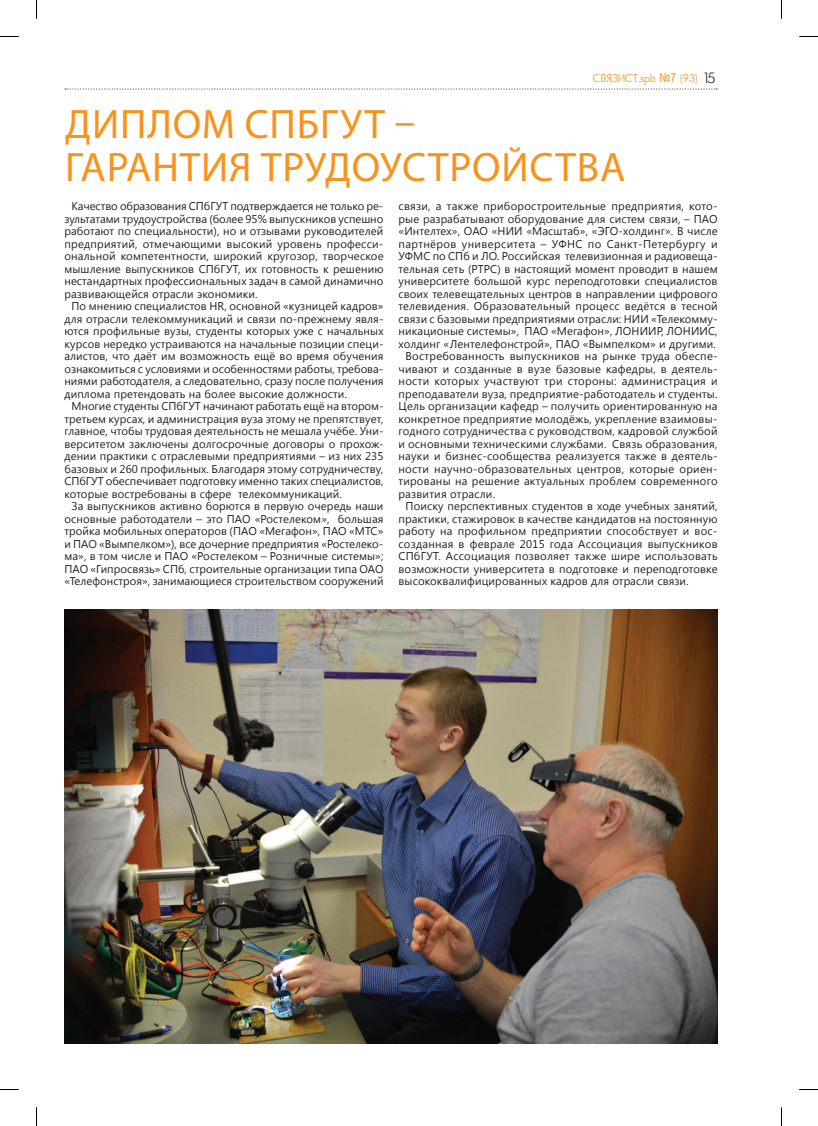
<style>
.page{position:relative;width:818px;height:1126px;background:#fff}
.page>*{position:absolute;margin:0;border:0;box-sizing:border-box;transform-origin:0 0}
.t1{font:41.25px/42.5px "Myriad Pro";letter-spacing:.02em;color:#f7931d}
.t2{font:300 12.5px "Futura";color:#f7931d}
.t3{font:11.25px/12.5px "Segoe UI";letter-spacing:.01em;color:#231f20;text-align:justify}
.t4{font:11.25px "Segoe UI";letter-spacing:.035em;color:#231f20}
.s1{font-family:"Arial Narrow";font-weight:400}
.s2{font-size:16.25px;color:#231f20}
</style>
<div class="page">
<svg style="left:65px;top:88px;width:651px;height:2px"></svg>
<img style="left:65px;top:609px;width:652px;height:434px">
<svg style="left:0;top:36px;width:19px;height:1px"></svg>
<svg style="left:799px;top:36px;width:18px;height:1px"></svg>
<svg style="left:0;top:1089px;width:19px;height:1px"></svg>
<svg style="left:799px;top:1089px;width:18px;height:1px"></svg>
<svg style="left:36px;top:0;width:1px;height:19px"></svg>
<svg style="left:36px;top:1107px;width:1px;height:18px"></svg>
<p class="t2" style="left:592px;top:71px;width:124px">СВЯЗИСТ.spb <span class="s1">№7</span> (93) <span class="s2">15</span></p>
<h1 class="t1" style="left:65px;top:102px;width:351px">Диплом СПбГУТ – гара</h1>
<h1 class="t1" style="left:152px;top:145px;width:448px">нтия трудоустройства</h1>
<p class="t3" style="left:64px;top:199px;width:320px;text-indent:7px">Качество образования СПбГУТ подтверждается не только ре&shy;зультатами трудоустройства (более 95% выпускников успешно работают по специальности), но и отзывами руководителей предприятий, отмечающими высокий уровень професси&shy;ональной компетентности, широкий кругозор, творческое мышление выпускников СПбГУТ, их готовность к решению нестандартных профессиональных задач в самой динамично развивающейся отрасли экономики.</p>
<p class="t3" style="left:64px;top:299px;width:320px;text-indent:7px">По мнению специалистов HR, основной «кузницей кадров» для отрасли телекоммуникаций и связи по-прежнему явля&shy;ются профильные вузы, студенты которых уже с начальных курсов нередко устраиваются на начальные позиции специ&shy;алистов, что даёт им возможность ещё во время обучения ознакомиться с условиями и особенностями работы, требова&shy;ниями работодателя, а следовательно, сразу после получения диплома претендовать на более высокие должности.</p>
<p class="t3" style="left:64px;top:399px;width:320px;text-indent:7px">Многие студенты СПбГУТ начинают работать ещё на втором&shy;третьем курсах, и администрация вуза этому не препятствует, главное, чтобы трудовая деятельность не мешала учёбе. Уни&shy;верситетом заключены долгосрочные договоры о прохож&shy;дении практики с отраслевыми предприятиями – из них 235 базовых и 260 профильных. Благодаря этому сотрудничеству, СПбГУТ обеспечивает подготовку именно таких специалистов, которые востребованы в сфере телекоммуникаций.</p>
<p class="t3" style="left:64px;top:499px;width:320px;text-indent:7px">За выпускников активно борются в первую очередь наши основные работодатели – это ПАО «Ростелеком», большая тройка мобильных операторов (ПАО «Мегафон», ПАО «МТС» и ПАО «Вымпелком»), все дочерние предприятия «Ростелеко&shy;ма», в том числе и ПАО «Ростелеком – Розничные системы»; ПАО «Гипросвязь» СПб, строительные организации типа ОАО «Телефонстроя», занимающиеся строительством сооружений</p>
<p class="t3" style="left:398px;top:199px;width:320px">связи, а также приборостроительные предприятия, кото-</p>
<p class="t3" style="left:398px;top:212px;width:320px">рые разрабатывают оборудование для систем связи, – ПАО</p>
<p class="t3" style="left:398px;top:224px;width:320px">«Интелтех», ОАО «НИИ «Масштаб», «ЭГО-холдинг». В числе</p>
<p class="t4" style="left:398px;top:236px;width:320px">партнёров университета – УФНС по Санкт-Петербургу и</p>
<p class="t3" style="left:398px;top:249px;width:320px">УФМС по СПб и ЛО. Российская телевизионная и радиовеща-</p>
<p class="t3" style="left:398px;top:262px;width:320px">тельная сеть (РТРС) в настоящий момент проводит в нашем</p>
<p class="t3" style="left:398px;top:274px;width:320px">университете большой курс переподготовки специалистов</p>
<p class="t3" style="left:398px;top:287px;width:320px">своих телевещательных центров в направлении цифрового</p>
<p class="t3" style="left:398px;top:299px;width:320px">телевидения. Образовательный процесс ведётся в тесной</p>
<p class="t3" style="left:398px;top:312px;width:320px">связи с базовыми предприятиями отрасли: НИИ «Телекомму-</p>
<p class="t3" style="left:398px;top:324px;width:320px">никационые системы», ПАО «Мегафон», ЛОНИИР, ЛОНИИС,</p>
<p class="t3" style="left:398px;top:337px;width:318px">холдинг «Лентелефонстрой», ПАО «Вымпелком» и другими.</p>
<p class="t3" style="left:405px;top:349px;width:313px">Востребованность выпускников на рынке труда обеспе-</p>
<p class="t3" style="left:398px;top:362px;width:320px">чивают и созданные в вузе базовые кафедры, в деятель-</p>
<p class="t3" style="left:398px;top:374px;width:320px">ности которых участвуют три стороны: администрация и</p>
<p class="t3" style="left:398px;top:387px;width:320px">преподаватели вуза, предприятие-работодатель и студенты.</p>
<p class="t3" style="left:398px;top:399px;width:320px">Цель организации кафедр – получить ориентированную на</p>
<p class="t3" style="left:398px;top:412px;width:320px">конкретное предприятие молодёжь, укрепление взаимовы-</p>
<p class="t3" style="left:398px;top:424px;width:320px">годного сотрудничества с руководством, кадровой службой</p>
<p class="t3" style="left:398px;top:437px;width:320px">и основными техническими службами. Связь образования,</p>
<p class="t3" style="left:398px;top:449px;width:320px">науки и бизнес-сообщества реализуется также в деятель-</p>
<p class="t3" style="left:398px;top:462px;width:320px">ности научно-образовательных центров, которые ориен-</p>
<p class="t3" style="left:398px;top:474px;width:320px">тированы на решение актуальных проблем современного</p>
<p class="t3" style="left:398px;top:487px;width:98px">развития отрасли.</p>
<p class="t3" style="left:405px;top:499px;width:313px">Поиску перспективных студентов в ходе учебных занятий,</p>
<p class="t3" style="left:398px;top:512px;width:320px">практики, стажировок в качестве кандидатов на постоянную</p>
<p class="t3" style="left:398px;top:524px;width:320px">работу на профильном предприятии способствует и вос-</p>
<p class="t3" style="left:398px;top:537px;width:320px">созданная в феврале 2015 года Ассоциация выпускников</p>
<p class="t3" style="left:398px;top:549px;width:320px">СПбГУТ. Ассоциация позволяет также шире использовать</p>
<p class="t3" style="left:398px;top:562px;width:320px">возможности университета в подготовке и переподготовке</p>
<p class="t3" style="left:398px;top:574px;width:291px">высококвалифицированных кадров для отрасли связи.</p>
</div>
